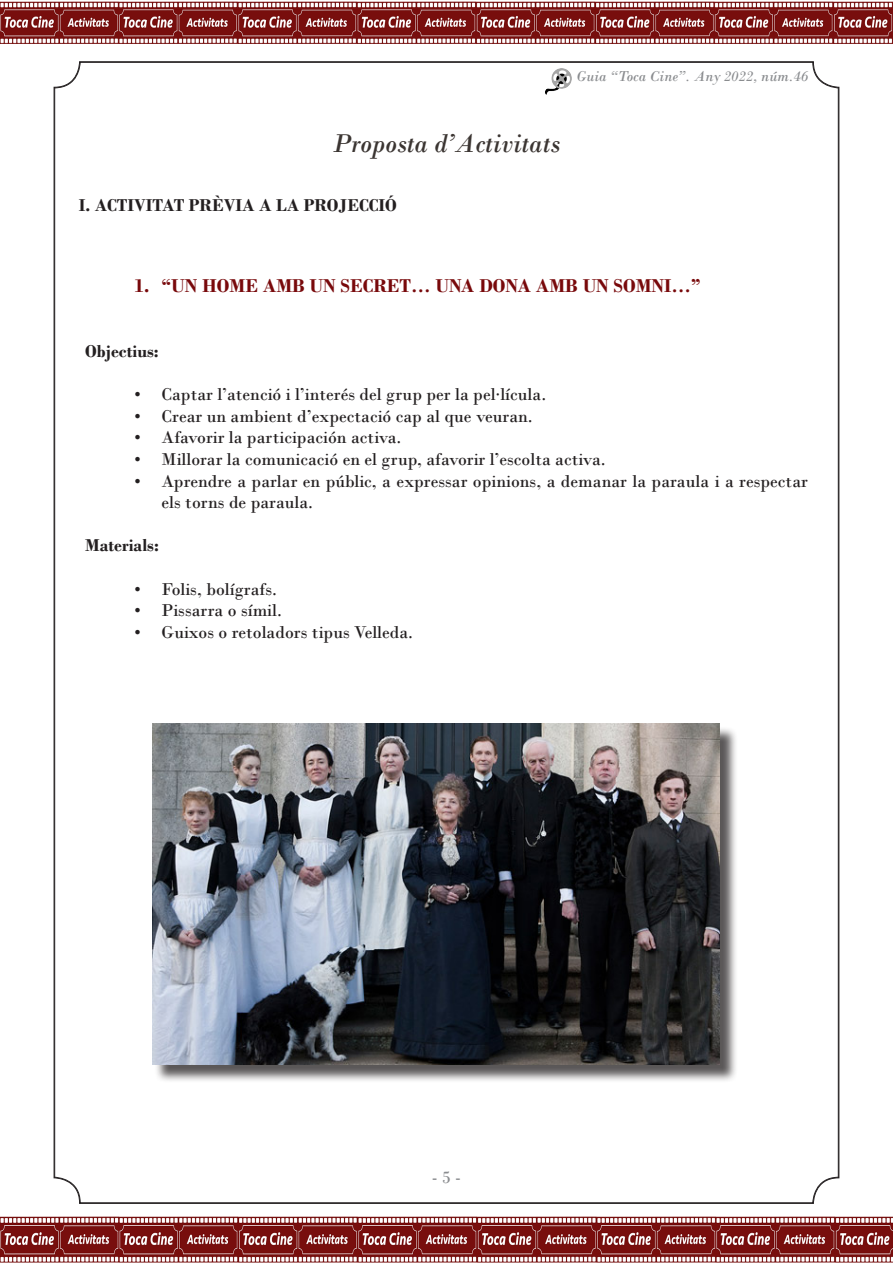
<style>
.page{position:relative;width:893px;height:1263px;background:#fff}
.page>*{position:absolute;margin:0;border:0;box-sizing:border-box;transform-origin:0 0}
.t1{font:italic 27px "Bodoni";color:#3b3532}
.t2{font:700 19.5px "Bodoni";color:#78090b}
.t3{font:18px/21.6px "Bodoni";color:#231f20}
.t4{font:700 18px "Bodoni";color:#231f20}
.t5{font:18px "Bodoni";color:#8a8c8f}
.t6{font:italic 15px "Bodoni";color:#8a8c8f}
</style>
<div class="page">
<img style="left:0;top:1203px;width:893px;height:60px">
<div style="left:154px;top:726px;width:583px;height:357px;background:#231f20;opacity:.75"></div>
<img style="left:152px;top:724px;width:567px;height:340px">
<img style="left:0;top:1px;width:893px;height:61px">
<p class="t6" style="left:577px;top:67px;width:233px">Guia “Toca Cine”. Any 2022, núm.46</p>
<p class="t1" style="left:332px;top:128px;width:230px">Proposta d’Activitats</p>
<p class="t4" style="left:79px;top:195px;width:320px">I. ACTIVITAT PRÈVIA A LA PROJECCIÓ</p>
<p class="t2" style="left:135px;top:274px;width:567px">1. “UN HOME AMB UN SECRET… UNA DONA AMB UN SOMNI…”</p>
<p class="t4" style="left:85px;top:340px;width:75px">Objectius:</p>
<p class="t3" style="left:135px;top:384px;width:413px">• Captar l’atenció i l’interés del grup per la pel·lícula.</p>
<p class="t3" style="left:135px;top:405px;width:400px">• Crear un ambient d’expectació cap al que veuran.</p>
<p class="t3" style="left:135px;top:427px;width:268px">• Afavorir la participación activa.</p>
<p class="t3" style="left:135px;top:448px;width:473px">• Millorar la comunicació en el grup, afavorir l’escolta activa.</p>
<p class="t3" style="left:162px;top:470px;width:648px;text-indent:-27px">• Aprendre a parlar en públic, a expressar opinions, a demanar la paraula i a respectar els torns de paraula.</p>
<p class="t4" style="left:85px;top:535px;width:75px">Materials:</p>
<p class="t3" style="left:135px;top:578px;width:144px">• Folis, bolígrafs.</p>
<p class="t3" style="left:135px;top:600px;width:149px">• Pissarra o símil.</p>
<p class="t3" style="left:135px;top:621px;width:280px">• Guixos o retoladors tipus Velleda.</p>
<p class="t5" style="left:432px;top:1166px;width:31px">- 5 -</p>
</div>
